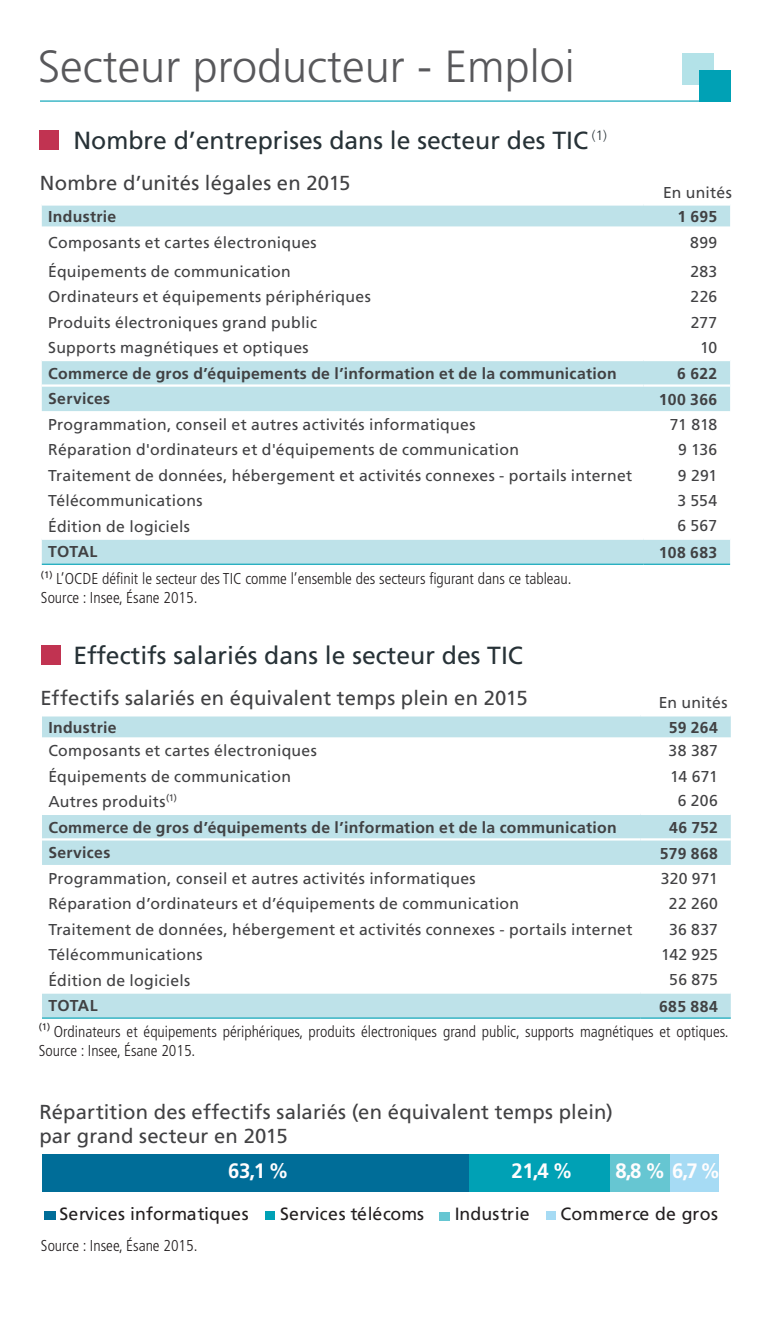
<style>
.page{position:relative;width:779px;height:1332px;background:#fff}
.page>*{position:absolute;margin:0;border:0;box-sizing:border-box;transform-origin:0 0}
.t1{font:300 45px "Frutiger LT Std";color:#58585b}
.t2{font:24.75px "Frutiger LT Std";color:#273237}
.t3{font:700 20.93px "Frutiger LT Std";color:#fffdfe}
.t4{font:20.25px/24.3px "Frutiger LT Std";letter-spacing:.005em;color:#414143}
.t5{font:17.78px "Frutiger LT Std";letter-spacing:.01em;color:#231f20}
.t6{font:15.75px "Frutiger LT Std";letter-spacing:.015em;color:#414143}
.t7{font:300 condensed 15.75px/18.9px "Frutiger LT Std";color:#231f20}
.t8{font:700 15.75px "Frutiger LT Std";letter-spacing:.02em;color:#414143}
</style>
<div class="page">
<svg style="left:42px;top:205px;width:688px;height:358px"></svg>
<hr style="left:42px;top:537px;width:601px;height:3px;background:#fff">
<hr style="left:643px;top:537px;width:87px;height:3px;background:#fff">
<hr style="left:643px;top:359px;width:87px;height:2px;background:#fff">
<hr style="left:42px;top:359px;width:601px;height:2px;background:#fff">
<hr style="left:42px;top:384px;width:601px;height:3px;background:#fff">
<hr style="left:643px;top:384px;width:87px;height:3px;background:#fff">
<hr style="left:42px;top:563px;width:601px;height:2px;background:#00a1b5">
<hr style="left:643px;top:563px;width:87px;height:2px;background:#00a1b5">
<hr style="left:40px;top:100px;width:667px;height:2px;background:#00a1b5">
<div style="left:699px;top:70px;width:31px;height:32px;background:#00a1b5"></div>
<svg style="left:682px;top:54px;width:32px;height:31px"></svg>
<div style="left:39px;top:130px;width:19px;height:19px;background:#c13351"></div>
<div style="left:41px;top:645px;width:19px;height:19px;background:#c13351"></div>
<svg style="left:42px;top:716px;width:688px;height:301px"></svg>
<hr style="left:42px;top:991px;width:598px;height:2px;background:#fff">
<hr style="left:640px;top:991px;width:90px;height:2px;background:#fff">
<hr style="left:42px;top:812px;width:598px;height:3px;background:#fff">
<hr style="left:640px;top:812px;width:90px;height:3px;background:#fff">
<hr style="left:42px;top:838px;width:598px;height:2px;background:#fff">
<hr style="left:640px;top:838px;width:90px;height:2px;background:#fff">
<hr style="left:42px;top:1017px;width:598px;height:1px;background:#00a1b5">
<hr style="left:640px;top:1017px;width:90px;height:1px;background:#00a1b5">
<div style="left:467px;top:1154px;width:142px;height:38px;background:#00a1b5"></div>
<div style="left:43px;top:1154px;width:425px;height:38px;background:#006d98"></div>
<div style="left:609px;top:1154px;width:62px;height:38px;background:#66c6d2"></div>
<div style="left:670px;top:1154px;width:48px;height:38px;background:#a6dbf4"></div>
<div style="left:44px;top:1211px;width:11px;height:8px;background:#006d98"></div>
<div style="left:265px;top:1211px;width:10px;height:8px;background:#00a1b5"></div>
<div style="left:545px;top:1211px;width:10px;height:8px;background:#a6dbf4"></div>
<div style="left:439px;top:1212px;width:10px;height:9px;background:#66c6d2"></div>
<p class="t1" style="left:38px;top:41px;width:538px">Secteur producteur - Emploi</p>
<p class="t2" style="left:73px;top:126px;width:535px">Nombre d’entreprises dans le secteur des TIC <sup>(1)</sup></p>
<p class="t4" style="left:40px;top:171px;width:312px">Nombre d’unités légales en 2015</p>
<p class="t6" style="left:663px;top:183px;width:70px">En unités</p>
<p class="t8" style="left:48px;top:207px;width:70px">Industrie</p>
<p class="t8" style="left:677px;top:207px;width:41px">1 695</p>
<p class="t6" style="left:48px;top:233px;width:270px">Composants et cartes électroniques</p>
<p class="t6" style="left:690px;top:233px;width:29px">899</p>
<p class="t6" style="left:48px;top:262px;width:244px">Équipements de communication</p>
<p class="t6" style="left:690px;top:262px;width:28px">283</p>
<p class="t6" style="left:48px;top:287px;width:324px">Ordinateurs et équipements périphériques</p>
<p class="t6" style="left:690px;top:287px;width:28px">226</p>
<p class="t6" style="left:48px;top:313px;width:270px">Produits électroniques grand public</p>
<p class="t6" style="left:690px;top:313px;width:28px">277</p>
<p class="t6" style="left:48px;top:338px;width:262px">Supports magnétiques et optiques</p>
<p class="t6" style="left:699px;top:338px;width:19px">10</p>
<p class="t8" style="left:48px;top:364px;width:570px">Commerce de gros d’équipements de l’information et de la communication</p>
<p class="t8" style="left:677px;top:364px;width:42px">6 622</p>
<p class="t8" style="left:48px;top:389px;width:63px">Services</p>
<p class="t8" style="left:658px;top:390px;width:60px">100 366</p>
<p class="t6" style="left:48px;top:415px;width:429px">Programmation, conseil et autres activités informatiques</p>
<p class="t6" style="left:669px;top:415px;width:49px">71 818</p>
<p class="t6" style="left:48px;top:440px;width:472px">Réparation d'ordinateurs et d'équipements de communication</p>
<p class="t6" style="left:678px;top:440px;width:41px">9 136</p>
<p class="t6" style="left:48px;top:466px;width:585px">Traitement de données, hébergement et activités connexes - portails internet</p>
<p class="t6" style="left:677px;top:466px;width:41px">9 291</p>
<p class="t6" style="left:48px;top:491px;width:156px">Télécommunications</p>
<p class="t6" style="left:677px;top:491px;width:41px">3 554</p>
<p class="t6" style="left:48px;top:517px;width:143px">Édition de logiciels</p>
<p class="t6" style="left:677px;top:516px;width:41px">6 567</p>
<p class="t8" style="left:48px;top:542px;width:51px">TOTAL</p>
<p class="t8" style="left:659px;top:543px;width:60px">108 683</p>
<p class="t7" style="left:41px;top:569px;width:532px"><sup>(1)</sup> L’OCDE définit le secteur des TIC comme l’ensemble des secteurs figurant dans ce tableau.<br>Source : Insee, Ésane 2015.</p>
<p class="t2" style="left:73px;top:641px;width:451px">Effectifs salariés dans le secteur des TIC</p>
<p class="t4" style="left:40px;top:686px;width:488px">Effectifs salariés en équivalent temps plein en 2015</p>
<p class="t8" style="left:48px;top:718px;width:70px">Industrie</p>
<p class="t8" style="left:668px;top:718px;width:51px">59 264</p>
<p class="t6" style="left:48px;top:741px;width:270px">Composants et cartes électroniques</p>
<p class="t6" style="left:668px;top:741px;width:51px">38 387</p>
<p class="t6" style="left:48px;top:766px;width:244px">Équipements de communication</p>
<p class="t6" style="left:670px;top:766px;width:49px">14 671</p>
<p class="t6" style="left:48px;top:792px;width:130px">Autres produits<sup>(1)</sup></p>
<p class="t6" style="left:677px;top:791px;width:42px">6 206</p>
<p class="t8" style="left:48px;top:817px;width:570px">Commerce de gros d’équipements de l’information et de la communication</p>
<p class="t8" style="left:669px;top:817px;width:50px">46 752</p>
<p class="t8" style="left:48px;top:843px;width:63px">Services</p>
<p class="t8" style="left:659px;top:844px;width:60px">579 868</p>
<p class="t6" style="left:48px;top:868px;width:429px">Programmation, conseil et autres activités informatiques</p>
<p class="t6" style="left:660px;top:868px;width:59px">320 971</p>
<p class="t6" style="left:48px;top:894px;width:472px">Réparation d’ordinateurs et d’équipements de communication</p>
<p class="t6" style="left:668px;top:894px;width:51px">22 260</p>
<p class="t6" style="left:48px;top:919px;width:585px">Traitement de données, hébergement et activités connexes - portails internet</p>
<p class="t6" style="left:669px;top:919px;width:50px">36 837</p>
<p class="t6" style="left:48px;top:945px;width:156px">Télécommunications</p>
<p class="t6" style="left:661px;top:945px;width:58px">142 925</p>
<p class="t6" style="left:48px;top:971px;width:143px">Édition de logiciels</p>
<p class="t6" style="left:669px;top:970px;width:50px">56 875</p>
<p class="t8" style="left:48px;top:996px;width:51px">TOTAL</p>
<p class="t8" style="left:659px;top:996px;width:60px">685 884</p>
<p class="t6" style="left:658px;top:693px;width:70px">En unités</p>
<p class="t7" style="left:39px;top:1021px;width:691px"><sup>(1)</sup> Ordinateurs et équipements périphériques, produits électroniques grand public, supports magnétiques et optiques.<br>Source : Insee, Ésane 2015.</p>
<p class="t4" style="left:39px;top:1099px;width:575px">Répartition des effectifs salariés (en équivalent temps plein) par grand secteur en 2015</p>
<p class="t3" style="left:228px;top:1157px;width:62px">63,1 %</p>
<p class="t3" style="left:511px;top:1157px;width:63px">21,4 %</p>
<p class="t3" style="left:615px;top:1157px;width:106px">8,8 % 6,7 %</p>
<p class="t5" style="left:60px;top:1203px;width:191px">Services informatiques</p>
<p class="t5" style="left:280px;top:1203px;width:145px">Services télécoms</p>
<p class="t5" style="left:455px;top:1203px;width:76px">Industrie</p>
<p class="t5" style="left:560px;top:1203px;width:159px">Commerce de gros</p>
<p class="t7" style="left:41px;top:1236px;width:158px">Source : Insee, Ésane 2015.</p>
</div>
